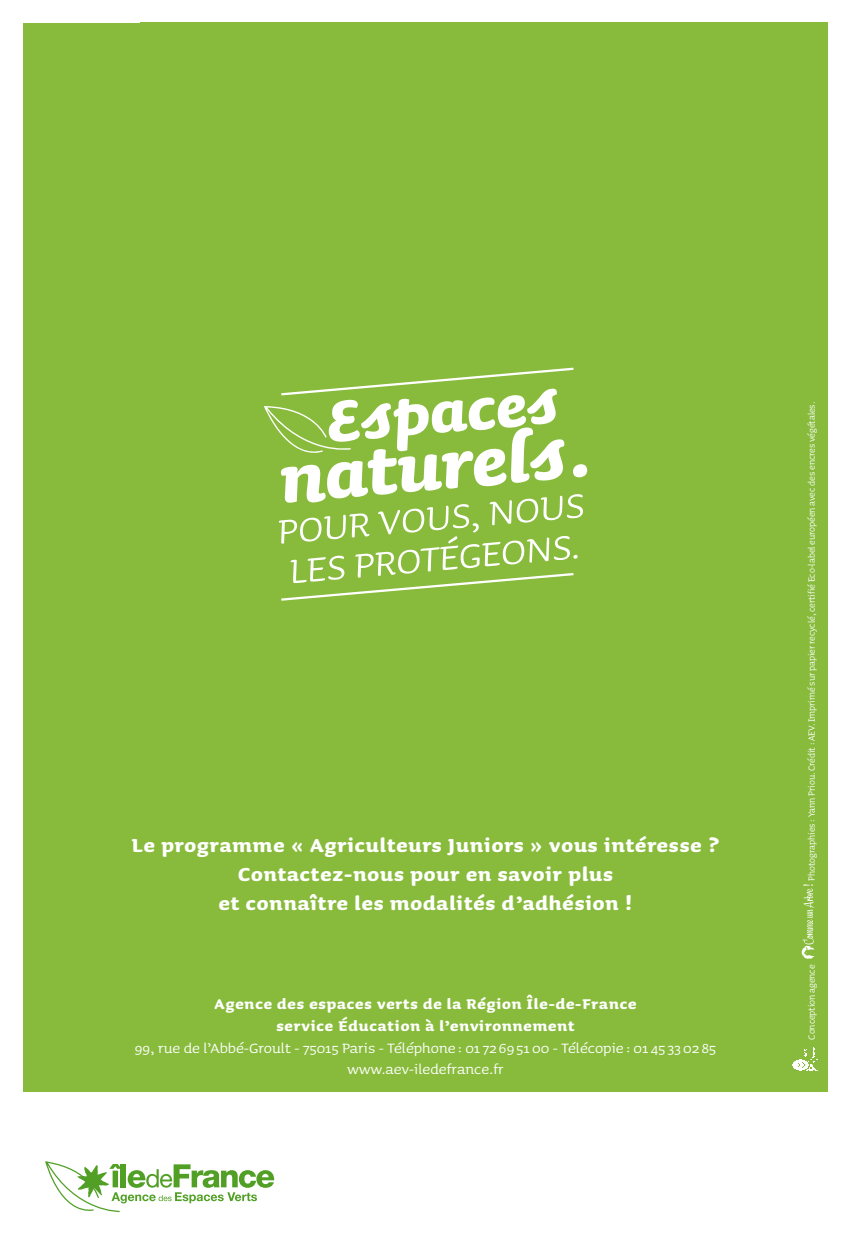
<style>
.page{position:relative;width:851px;height:1248px;background:#fff}
.page>*{position:absolute;margin:0;border:0;box-sizing:border-box;transform-origin:0 0}
.t1{font:700 24px/28.8px "Sauna";letter-spacing:.04em;color:#fff;text-align:center}
.t2{font:18px/21.6px "Sauna";color:#fff;text-align:center}
.t3{font:700 18px/21.6px "Sauna";letter-spacing:.05em;color:#fff;text-align:center}
.t4{font:12px "Sauna";letter-spacing:-.01em;color:#fff;scale:.9 1}
</style>
<div class="page">
<div style="left:23px;top:23px;width:804px;height:1068px;background:#88bb3c"></div>
<svg style="left:801px;top:884px;width:13px;height:74px"></svg>
<img style="left:792px;top:1047px;width:26px;height:24px">
<svg style="left:264px;top:367px;width:323px;height:233px"></svg>
<svg style="left:45px;top:1161px;width:229px;height:52px"></svg>
<h1 class="t1" style="left:132px;top:830px;width:588px">Le programme « Agriculteurs Juniors » vous intéresse ?<br>Contactez-nous pour en savoir plus<br>et connaître les modalités d’adhésion !</h1>
<h2 class="t3" style="left:214px;top:993px;width:423px">Agence des espaces verts de la Région Île-de-France service Éducation à l’environnement</h2>
<h2 class="t2" style="left:135px;top:1036px;width:582px">99, rue de l’Abbé-Groult - 75015 Paris - Téléphone : 0172 69 51 00 - Télécopie : 01 4533 02 85 www.aev-iledefrance.fr</h2>
<p class="t4" style="left:804px;top:880px;width:533px;rotate:-90deg">Photographies : Yann Priou. Crédit : AEV. Imprimé sur papier recyclé, certifié Eco-label européen avec des encres végétales.</p>
<p class="t4" style="left:804px;top:1039px;width:85px;rotate:-90deg">Conception agence</p>
</div>
